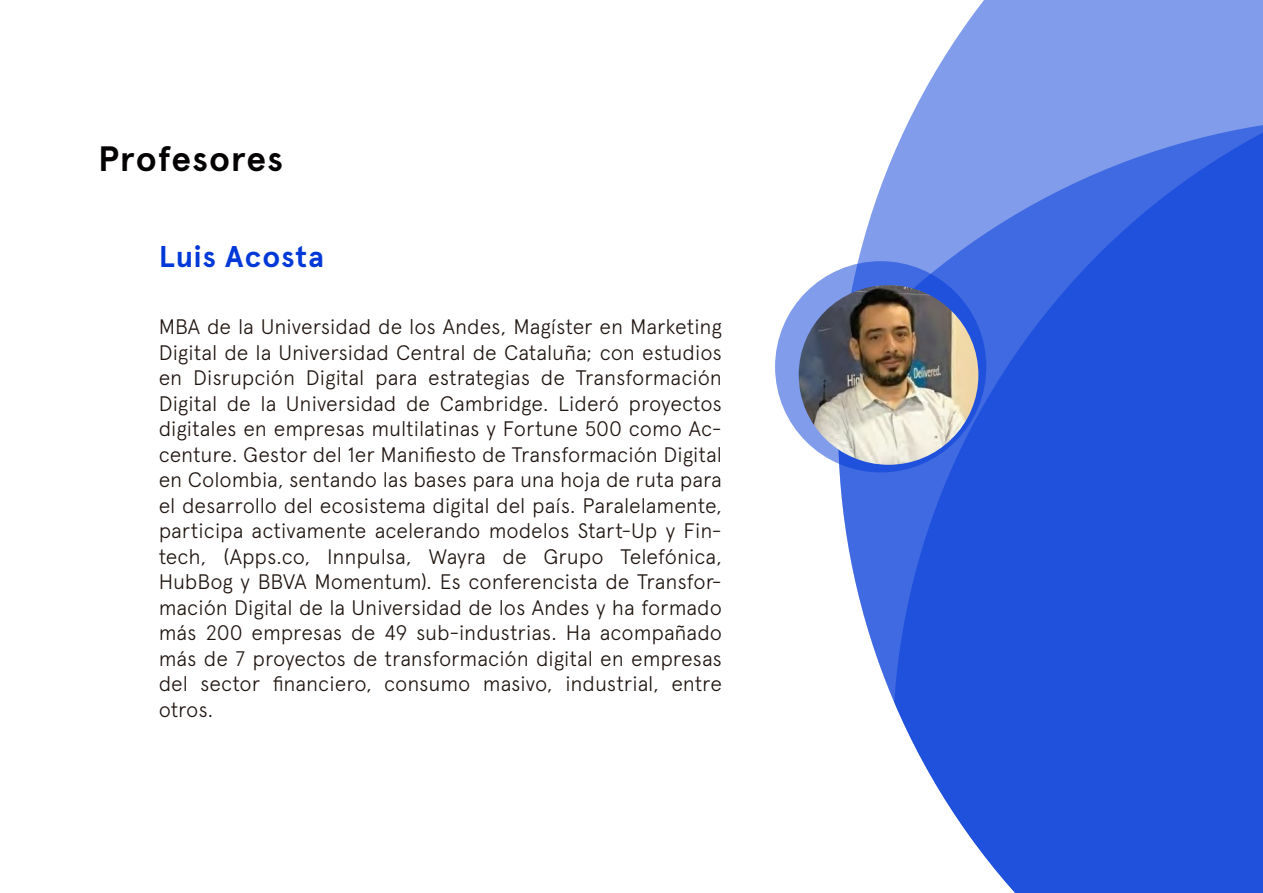
<style>
.page{position:relative;width:1263px;height:893px;background:#fff}
.page>*{position:absolute;margin:0;border:0;box-sizing:border-box;transform-origin:0 0}
.t1{font:700 35.25px "Apercu";letter-spacing:.03em;color:#040202}
.t2{font:700 30px "Apercu";letter-spacing:.03em;color:#0039d8}
.t3{font:300 21px/25.5px "Apercu";letter-spacing:-.01em;color:#1f140f;text-align:justify}
</style>
<div class="page">
<svg style="left:838px;top:0;width:425px;height:893px;background:#5177e3"></svg>
<svg style="left:775px;top:261px;width:211px;height:211px;background:#5b7fe4"></svg>
<img style="left:799px;top:285px;width:179px;height:180px;border-radius:90px">
<h1 class="t1" style="left:98px;top:138px;width:187px">Profesores</h1>
<h2 class="t2" style="left:159px;top:238px;width:167px">Luis Acosta</h2>
<p class="t3" style="left:159px;top:314px;width:565px">MBA de la Universidad de los Andes, Magíster en Marketing Digital de la Universidad Central de Cataluña; con estudios en Disrupción Digital para estrategias de Transformación Digital de la Universidad de Cambridge. Lideró proyectos digitales en empresas multilatinas y Fortune 500 como Ac&shy;centure. Gestor del 1er Manifiesto de Transformación Digital en Colombia, sentando las bases para una hoja de ruta para el desarrollo del ecosistema digital del país. Paralelamente, participa activamente acelerando modelos Start-Up y Fin&shy;tech, (Apps.co, Innpulsa, Wayra de Grupo Telefónica, HubBog y BBVA Momentum). Es conferencista de Transfor&shy;mación Digital de la Universidad de los Andes y ha formado más 200 empresas de 49 sub-industrias. Ha acompañado más de 7 proyectos de transformación digital en empresas del sector financiero, consumo masivo, industrial, entre otros.</p>
</div>
